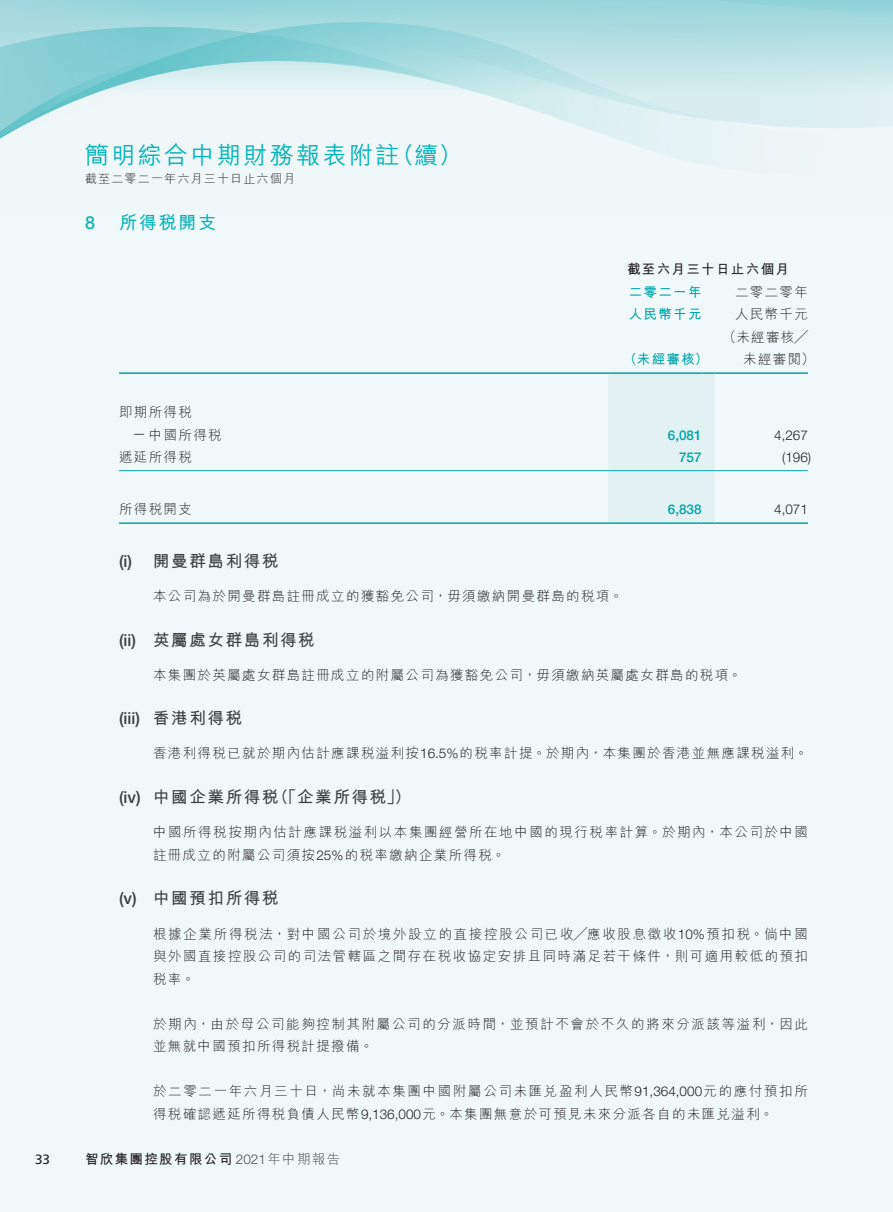
<style>
.page{position:relative;width:893px;height:1212px;background:#f0f8f9}
.page>*{position:absolute;margin:0;border:0;box-sizing:border-box;transform-origin:0 0}
.t1{font:500 24px "M Hei HK";letter-spacing:.1em;color:#0cb4bc}
.t2{font:700 18px "M Hei HK";letter-spacing:.1em;color:#0cb4bc}
.t3{font:500 18px "Helvetica Neue LT Std";color:#0cb4bc}
.t4{font:700 16.5px "M Hei HK";letter-spacing:.1em;color:#3e3e3f}
.t5{font:500 16.5px "Helvetica Neue LT Std";color:#3e3e3f}
.t6{font:300 13.5px/22.5px "M Hei HK";letter-spacing:.1em;color:#231f20}
.t7{font:300 13.5px/22.5px "M Hei HK";letter-spacing:.12em;color:#231f20}
.t8{font:700 13.5px "M Hei HK";letter-spacing:.1em;color:#231f20}
.t9{font:700 13.5px "M Hei HK";letter-spacing:.1em;color:#00a4ab}
.t10{font:300 13.5px "Helvetica Neue LT Std";color:#231f20}
.t11{font:500 13.5px "Helvetica Neue LT Std";color:#00a4ab}
.t12{font:13.5px "Frutiger LT Std";color:#231f20}
.t13{font:300 12px "M Hei HK";letter-spacing:.1em;color:#231f20}
.s1{font-family:"Helvetica Neue LT Std"}
.s2{font-family:"Helvetica Neue LT Std";font-weight:300;color:#4b4c4d}
.s3{font-weight:300;color:#4b4c4d}
</style>
<div class="page">
<svg style="left:489px;top:0;width:404px;height:10px;background:#97d5d9"></svg>
<svg style="left:489px;top:10px;width:404px;height:150px"></svg>
<svg style="left:0;top:0;width:489px;height:139px"></svg>
<hr style="left:119px;top:470px;width:489px;height:1px;background:#00a4ab">
<hr style="left:714px;top:470px;width:94px;height:1px;background:#00a4ab">
<hr style="left:119px;top:372px;width:489px;height:2px;background:#00a4ab">
<hr style="left:714px;top:372px;width:94px;height:2px;background:#00a4ab">
<hr style="left:119px;top:522px;width:489px;height:2px;background:#00a4ab">
<div style="left:608px;top:372px;width:106px;height:152px;background:#e2f2f3"></div>
<hr style="left:714px;top:522px;width:94px;height:2px;background:#00a4ab">
<p class="t12" style="left:35px;top:1151px;width:17px">33</p>
<h1 class="t1" style="left:85px;top:137px;width:316px">簡明綜合中期財務報表附註</h1>
<h1 class="t1" style="left:390px;top:137px;width:73px">（續(</h1>
<p class="t13" style="left:85px;top:172px;width:212px">截至二零二一年六月三十日止六個月</p>
<h2 class="t3" style="left:85px;top:212px;width:12px">8</h2>
<h2 class="t2" style="left:119px;top:209px;width:99px">所得稅開支</h2>
<p class="t8" style="left:627px;top:259px;width:163px">截至六月三十日止六個月</p>
<p class="t6" style="left:735px;top:280px;width:74px">二零二零年</p>
<p class="t9" style="left:629px;top:282px;width:74px">二零二一年</p>
<p class="t9" style="left:629px;top:304px;width:74px">人民幣千元</p>
<p class="t9" style="left:623px;top:349px;width:87px">（未經審核(</p>
<p class="t6" style="left:735px;top:303px;width:74px">人民幣千元</p>
<p class="t6" style="left:743px;top:325px;width:73px;text-indent:-20px">（未經審核╱未經審閱(</p>
<p class="t6" style="left:119px;top:401px;width:74px">即期所得稅</p>
<p class="t6" style="left:149px;top:423px;width:74px">中國所得稅</p>
<p class="t10" style="left:133px;top:425px;width:15px">—</p>
<p class="t6" style="left:119px;top:446px;width:74px">遞延所得稅</p>
<p class="t6" style="left:119px;top:498px;width:74px">所得稅開支</p>
<p class="t4" style="left:153px;top:549px;width:127px">開曼群島利得稅</p>
<p class="t5" style="left:119px;top:551px;width:15px">) i(</p>
<p class="t5" style="left:119px;top:630px;width:19px">i i( )</p>
<p class="t6" style="left:153px;top:584px;width:471px">本公司為於開曼群島註冊成立的獲豁免公司，毋須繳納開曼群島的稅項。</p>
<p class="t4" style="left:153px;top:627px;width:163px">英屬處女群島利得稅</p>
<p class="t11" style="left:668px;top:427px;width:35px">6,081</p>
<p class="t11" style="left:679px;top:449px;width:24px">757</p>
<p class="t11" style="left:668px;top:501px;width:35px">6,838</p>
<p class="t10" style="left:774px;top:427px;width:35px">4,267</p>
<p class="t10" style="left:782px;top:449px;width:31px">)196(</p>
<p class="t10" style="left:774px;top:501px;width:35px">4,071</p>
<p class="t5" style="left:119px;top:709px;width:23px">(iii)</p>
<p class="t5" style="left:119px;top:787px;width:23px">i v( )</p>
<p class="t5" style="left:119px;top:889px;width:19px">v( )</p>
<p class="t6" style="left:153px;top:663px;width:590px">本集團於英屬處女群島註冊成立的附屬公司為獲豁免公司，毋須繳納英屬處女群島的稅項。</p>
<p class="t4" style="left:153px;top:706px;width:91px">香港利得稅</p>
<p class="t6" style="left:153px;top:742px;width:656px">香港利得稅已就於期內估計應課稅溢利按<span class="s1">16.5%</span>的稅率計提。於期內，本集團於香港並無應課稅溢利。</p>
<p class="t4" style="left:272px;top:785px;width:140px">（「企業所得稅 (「</p>
<p class="t4" style="left:153px;top:785px;width:127px">中國企業所得稅</p>
<p class="t6" style="left:153px;top:821px;width:656px">中國所得稅按期內估計應課稅溢利以本集團經營所在地中國的現行稅率計算。於期內，本公司於中國註冊成立的附屬公司須按<span class="s1">25%</span>的稅率繳納企業所得稅。</p>
<p class="t4" style="left:153px;top:886px;width:127px">中國預扣所得稅</p>
<p class="t6" style="left:153px;top:922px;width:657px;text-align:justify">根據企業所得稅法，對中國公司於境外設立的直接控股公司已收╱應收股息徵收<span class="s1">10%</span>預扣稅。倘中國與外國直接控股公司的司法管轄區之間存在稅收協定安排且同時滿足若干條件，則可適用較低的預扣稅率。</p>
<p class="t7" style="left:153px;top:1012px;width:656px">於期內，由於母公司能夠控制其附屬公司的分派時間，並預計不會於不久的將來分派該等溢利，因此並無就中國預扣所得稅計提撥備。</p>
<p class="t7" style="left:153px;top:1079px;width:656px">於二零二一年六月三十日，尚未就本集團中國附屬公司未匯兌盈利人民幣<span class="s1">91,364,000</span>元的應付預扣所得稅確認遞延所得稅負債人民幣<span class="s1">9,136,000</span>元。本集團無意於可預見未來分派各自的未匯兌溢利。</p>
<p class="t8" style="left:85px;top:1149px;width:257px">智欣集團控股有限公司 <span class="s2">2021</span><span class="s3">年中期報告</span></p>
</div>
